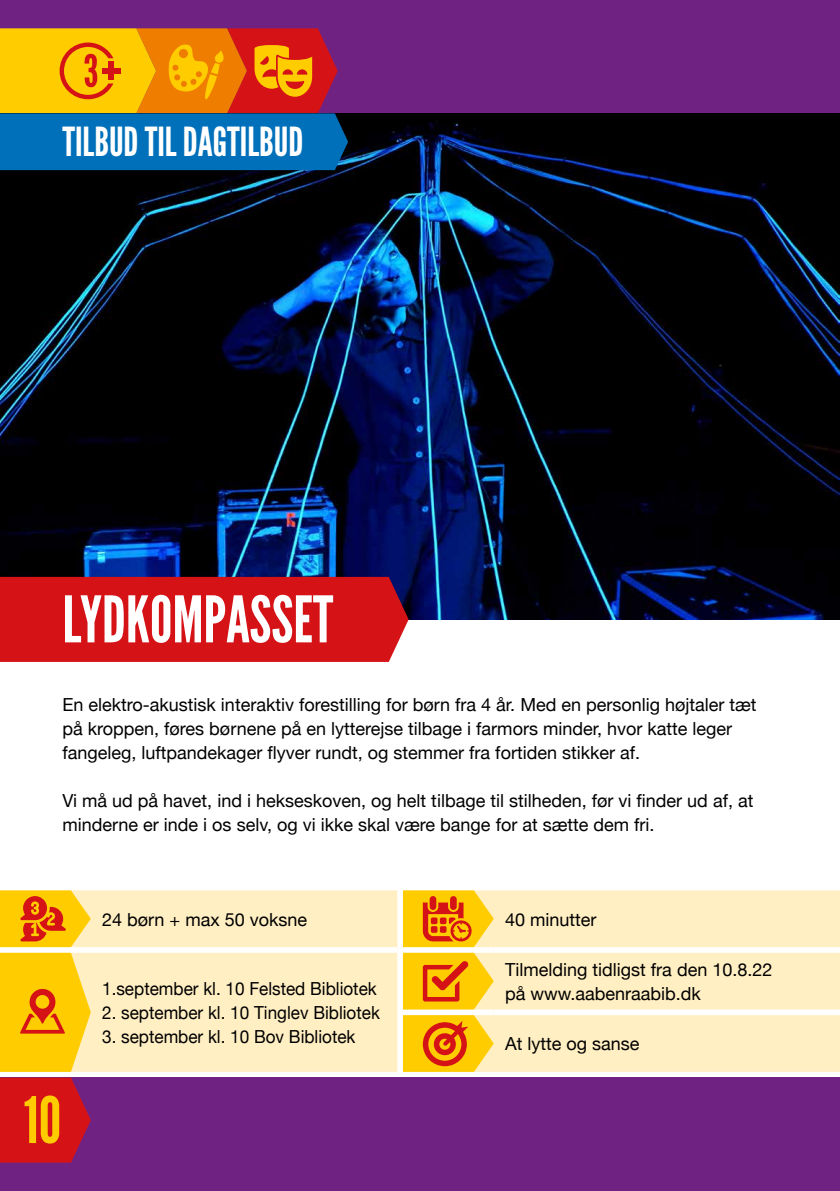
<style>
.page{position:relative;width:840px;height:1191px;background:#fff}
.page>*{position:absolute;margin:0;border:0;box-sizing:border-box;transform-origin:0 0}
.t1{font:64px "League Gothic";color:#fff}
.t2{font:64px "League Gothic";color:#fc0}
.t3{font:40px "League Gothic";color:#fff}
.t4{font:18px/24px "Helvetica Neue";color:#000}
.t5{font:18px "Helvetica Neue";color:#000;scale:.95 1}
</style>
<div class="page">
<div style="left:0;top:0;width:839px;height:113px;background:#702283"></div>
<div style="left:91px;top:890px;width:306px;height:181px;background:#ffefc3"></div>
<div style="left:91px;top:947px;width:306px;height:5px;background:#fff"></div>
<svg style="left:0;top:890px;width:91px;height:181px;background:#fabd1f"></svg>
<div style="left:493px;top:890px;width:346px;height:181px;background:#ffefc3"></div>
<div style="left:493px;top:947px;width:346px;height:5px;background:#fff"></div>
<div style="left:493px;top:1009px;width:346px;height:6px;background:#fff"></div>
<svg style="left:403px;top:890px;width:90px;height:119px;background:#f7af22"></svg>
<svg style="left:403px;top:1015px;width:90px;height:56px;background:#f6a918"></svg>
<div style="left:0;top:1077px;width:839px;height:114px;background:#702283"></div>
<svg style="left:0;top:1077px;width:91px;height:85px;background:#c91423"></svg>
<img style="left:0;top:113px;width:839px;height:506px">
<svg style="left:0;top:28px;width:348px;height:142px;background:#8c7b51"></svg>
<svg style="left:839px;top:390px;width:1px;height:85px"></svg>
<div style="left:0;top:577px;width:408px;height:85px;background:#d51317"></div>
<svg style="left:839px;top:890px;width:1px;height:182px"></svg>
<h2 class="t3" style="left:62px;top:117px;width:242px">TILBUD TIL DAGTILBUD</h2>
<h1 class="t1" style="left:62px;top:581px;width:272px">LYDKOMPASSET</h1>
<p class="t4" style="left:62px;top:693px;width:695px">En elektro-akustisk interaktiv forestilling for børn fra 4 år. Med en personlig højtaler tæt på kroppen, føres børnene på en lytterejse tilbage i farmors minder, hvor katte leger fangeleg, luftpandekager flyver rundt, og stemmer fra fortiden stikker af.</p>
<p class="t4" style="left:62px;top:789px;width:692px">Vi må ud på havet, ind i hekseskoven, og helt tilbage til stilheden, før vi finder ud af, at minderne er inde i os selv, og vi ikke skal være bange for at sætte dem fri.</p>
<h1 class="t2" style="left:24px;top:1082px;width:39px">10</h1>
<p class="t4" style="left:102px;top:908px;width:206px">24 børn + max 50 voksne</p>
<p class="t5" style="left:102px;top:975px;width:290px">1.september kl. 10 Felsted Bibliotek</p>
<p class="t5" style="left:102px;top:999px;width:294px">2. september kl. 10 Tinglev Bibliotek</p>
<p class="t5" style="left:102px;top:1023px;width:268px">3. september kl. 10 Bov Bibliotek</p>
<p class="t4" style="left:505px;top:908px;width:93px">40 minutter</p>
<p class="t4" style="left:505px;top:958px;width:269px">Tilmelding tidligst fra den 10.8.22 på www.aabenraabib.dk</p>
<p class="t4" style="left:505px;top:1033px;width:136px">At lytte og sanse</p>
</div>
